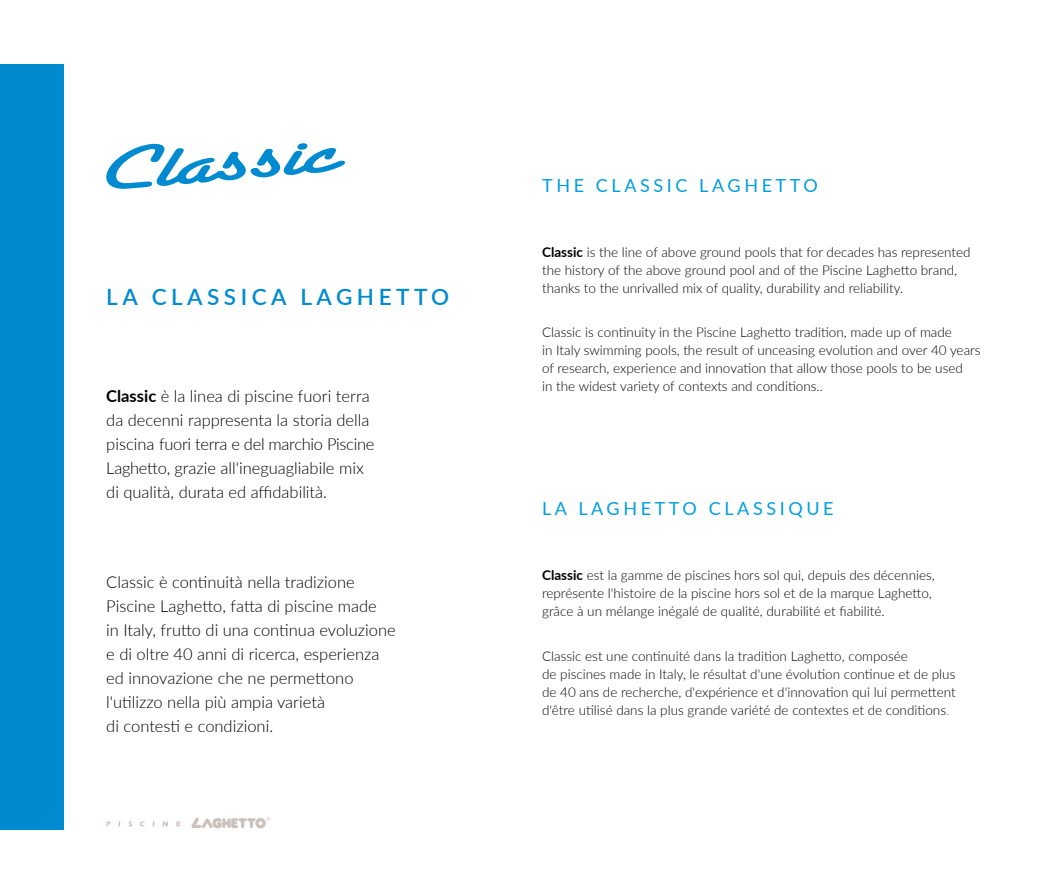
<style>
.page{position:relative;width:1063px;height:893px;background:#fff}
.page>*{position:absolute;margin:0;border:0;box-sizing:border-box;transform-origin:0 0}
.t1{font:600 22.5px "Lato";letter-spacing:.2em;color:#008bd0}
.t2{font:18px "Lato";letter-spacing:.2em;color:#009ee0}
.t3{font:300 16.5px/24px "Lato";color:#000}
.t4{font:300 13.5px/18px "Lato";color:#000}
.s1{font-weight:700}
.s2{color:#707172}
</style>
<div class="page">
<svg style="left:106px;top:143px;width:239px;height:46px"></svg>
<div style="left:0;top:64px;width:64px;height:765px;background:#008bd0"></div>
<svg style="left:191px;top:817px;width:79px;height:11px"></svg>
<svg style="left:106px;top:821px;width:5px;height:5px"></svg>
<svg style="left:128px;top:821px;width:4px;height:5px"></svg>
<svg style="left:140px;top:821px;width:5px;height:5px"></svg>
<svg style="left:163px;top:821px;width:5px;height:5px"></svg>
<svg style="left:176px;top:821px;width:5px;height:5px"></svg>
<h1 class="t1" style="left:106px;top:281px;width:345px">LA CLASSICA LAGHETTO</h1>
<p class="t3" style="left:106px;top:383px;width:270px"><span class="s1">Classic</span> è la linea di piscine fuori terra da decenni rappresenta la storia della piscina fuori terra e del marchio Piscine Laghetto, grazie all'ineguagliabile mix di qualità, durata ed affidabilità.</p>
<p class="t3" style="left:106px;top:570px;width:291px">Classic è continuità nella tradizione Piscine Laghetto, fatta di piscine made<br>in Italy, frutto di una continua evoluzione e di oltre 40 anni di ricerca, esperienza ed innovazione che ne permettono l'utilizzo nella più ampia varietà<br>di contesti e condizioni.</p>
<h2 class="t2" style="left:542px;top:172px;width:277px">THE CLASSIC LAGHETTO</h2>
<p class="t4" style="left:542px;top:242px;width:430px"><span class="s1">Classic</span> is the line of above ground pools that for decades has represented the history of the above ground pool and of the Piscine Laghetto brand, thanks to the unrivalled mix of quality, durability and reliability.</p>
<p class="t4" style="left:542px;top:323px;width:440px">Classic is continuity in the Piscine Laghetto tradition, made up of made<br>in Italy swimming pools, the result of unceasing evolution and over 40 years of research, experience and innovation that allow those pools to be used<br>in the widest variety of contexts and conditions..</p>
<h2 class="t2" style="left:542px;top:496px;width:293px">LA LAGHETTO CLASSIQUE</h2>
<p class="t4" style="left:542px;top:566px;width:394px"><span class="s1">Classic</span> est la gamme de piscines hors sol qui, depuis des décennies, représente l'histoire de la piscine hors sol et de la marque Laghetto, grâce à un mélange inégalé de qualité, durabilité et fiabilité.</p>
<p class="t4" style="left:542px;top:646px;width:415px">Classic est une continuité dans la tradition Laghetto, composée<br>de piscines made in Italy, le résultat d'une évolution continue et de plus de 40 ans de recherche, d'expérience et d'innovation qui lui permettent d'être utilisé dans la plus grande variété de contextes et de conditions<span class="s2">.</span></p>
</div>
